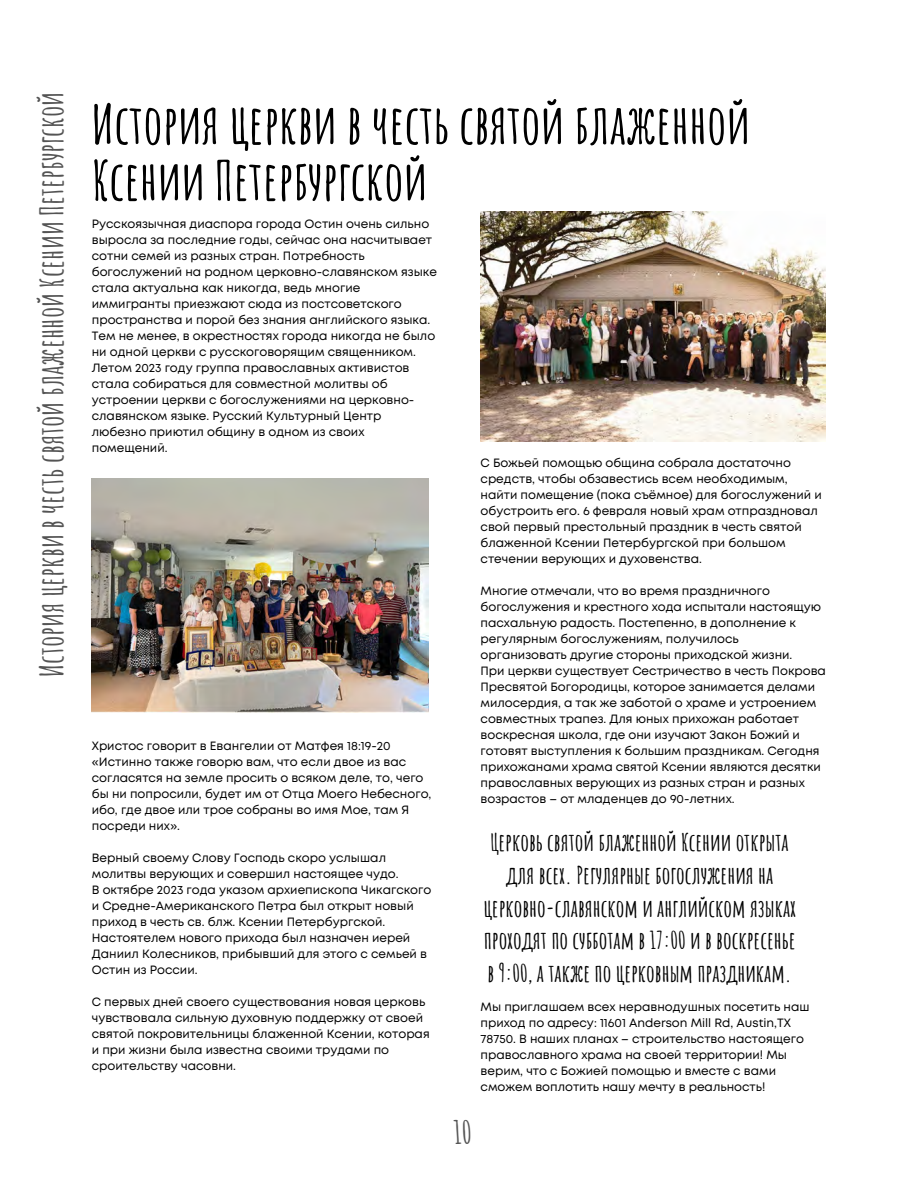
<style>
.page{position:relative;width:918px;height:1188px;background:#fff}
.page>*{position:absolute;margin:0;border:0;box-sizing:border-box;transform-origin:0 0}
.t1{font:700 54px/56.2px "Amatic SC";color:#000}
.t2{font:700 31.5px "Amatic SC";color:#545454}
.t3{font:700 24px/32.7px "Amatic SC";color:#000;text-align:center}
.t4{font:12px/16px "Mont";color:#000}
</style>
<div class="page">
<img style="left:92px;top:479px;width:336px;height:234px">
<img style="left:481px;top:211px;width:345px;height:231px">
<p class="t2" style="left:31px;top:677px;width:587px;rotate:-90deg">История церкви в честь святой блаженной Ксении Петербургской</p>
<p class="t1" style="left:92px;top:95px;width:660px">История церкви в честь святой блаженной<br>Ксении Петербургской</p>
<p class="t4" style="left:92px;top:216px;width:347px">Русскоязычная диаспора города Остин очень сильно выросла за последние годы, сейчас она насчитывает сотни семей из разных стран. Потребность богослужений на родном церковно-славянском языке стала актуальна как никогда, ведь многие иммигранты приезжают сюда из постсоветского пространства и порой без знания английского языка.<br>Тем не менее, в окрестностях города никогда не было ни одной церкви с русскоговорящим священником.</p>
<p class="t4" style="left:92px;top:360px;width:324px">Летом 2023 году группа православных активистов стала собираться для совместной молитвы об устроении церкви с богослужениями на церковно&shy;славянском языке. Русский Культурный Центр любезно приютил общину в одном из своих помещений.</p>
<p class="t4" style="left:92px;top:739px;width:341px">Христос говорит в Евангелии от Матфея 18:19-20 «Истинно также говорю вам, что если двое из вас согласятся на земле просить о всяком деле, то, чего бы ни попросили, будет им от Отца Моего Небесного, ибо, где двое или трое собраны во имя Мое, там Я посреди них».</p>
<p class="t4" style="left:92px;top:851px;width:308px">Верный своему Слову Господь скоро услышал молитвы верующих и совершил настоящее чудо.</p>
<p class="t4" style="left:92px;top:883px;width:341px">В октябре 2023 года указом архиепископа Чикагского и Средне-Американского Петра был открыт новый приход в честь св. блж. Ксении Петербургской.<br>Настоятелем нового прихода был назначен иерей Даниил Колесников, прибывший для этого с семьей в Остин из России.</p>
<h3 class="t4" style="left:92px;top:995px;width:339px">С первых дней своего существования новая церковь чувствовала сильную духовную поддержку от своей святой покровительницы блаженной Ксении, которая и при жизни была известна своими трудами по сроительству часовни.</h3>
<h1 class="t2" style="left:453px;top:1112px;width:20px">10</h1>
<p class="t4" style="left:481px;top:456px;width:343px">С Божьей помощью община собрала достаточно средств, чтобы обзавестись всем необходимым, найти помещение (пока съёмное) для богослужений и обустроить его. 6 февраля новый храм отпраздновал свой первый престольный праздник в честь святой блаженной Ксении Петербургской при большом стечении верующих и духовенства.</p>
<p class="t4" style="left:481px;top:584px;width:342px">Многие отмечали, что во время праздничного богослужения и крестного хода испытали настоящую пасхальную радость. Постепенно, в дополнение к регулярным богослужениям, получилось организовать другие стороны приходской жизни.</p>
<p class="t4" style="left:481px;top:664px;width:347px">При церкви существует Сестричество в честь Покрова Пресвятой Богородицы, которое занимается делами милосердия, а так же заботой о храме и устроением совместных трапез. Для юных прихожан работает воскресная школа, где они изучают Закон Божий и готовят выступления к большим праздникам. Сегодня прихожанами храма святой Ксении являются десятки православных верующих из разных стран и разных возрастов – от младенцев до 90-летних.</p>
<p class="t3" style="left:483px;top:826px;width:314px">Церковь святой блаженной Ксении открыта для всех. Регулярные богослужения на церковно-славянском и английском языках проходят по субботам в 17:00 и в воскресенье в 9:00, а также по церковным праздникам.</p>
<p class="t4" style="left:481px;top:1000px;width:331px">Мы приглашаем всех неравнодушных посетить наш приход по адресу: 11601 Anderson Mill Rd, Austin,TX 78750. В наших планах – строительство настоящего православного храма на своей территории! Мы верим, что с Божией помощью и вместе с вами сможем воплотить нашу мечту в реальность!</p>
</div>
